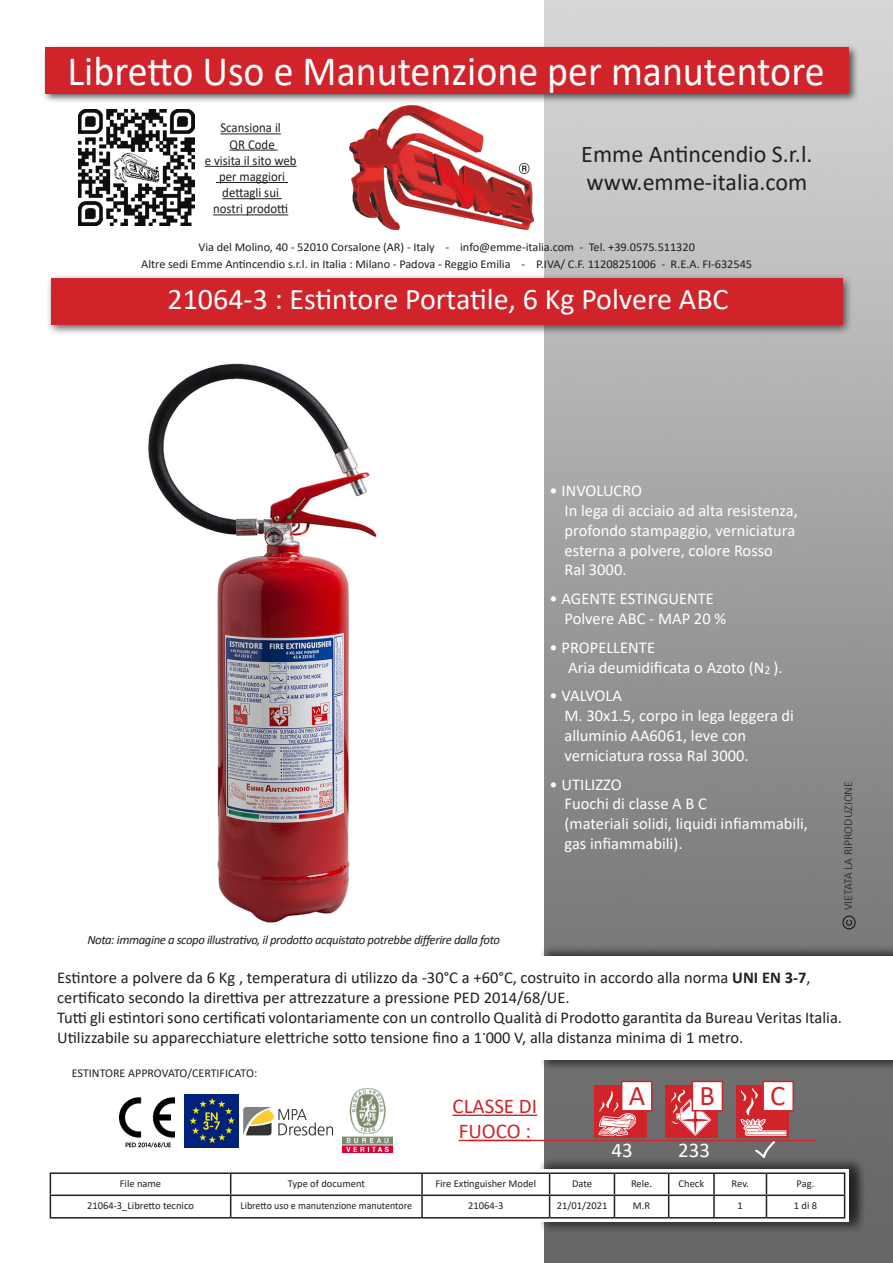
<style>
.page{position:relative;width:893px;height:1263px;background:#fff}
.page>*{position:absolute;margin:0;border:0;box-sizing:border-box;transform-origin:0 0}
.t1{font:42px "Calibri";color:#fff;scale:.95 1}
.t2{font:30px "Calibri";color:#fff}
.codice_tabella{font:28.5px "Calibri";color:#d1232a}
.t3{font:24px/28.8px "Calibri";color:#231f20}
.codice_tabella-2{font:21px "Calibri";color:#d1232a}
.codice_tabella-3{font:21px "Calibri";color:#fff}
.codice_tabella-4{font:16.5px/19.8px "Calibri";color:#231f20}
.codice_tabella-5{font:16.5px "Calibri";color:#fff}
.t4{font:13.5px/16.2px "Calibri";color:#231f20;text-align:center;scale:.95 1}
.codice_tabella-6{font:italic 12.75px "Calibri";letter-spacing:-.03em;color:#231f20}
.codice_tabella-7{font:12px/16.5px "Calibri";letter-spacing:-.005em;color:#231f20;text-align:center}
.t5{font:300 12px "Calibri";color:#231f20}
.t6{font:10.5px "Calibri";color:#231f20}
.t7{font:10.5px "Calibri";color:#231f20;scale:.95 1}
.s1{font-weight:700}
</style>
<div class="page">
<img style="left:544px;top:0;width:349px;height:1263px">
<img style="left:350px;top:106px;width:183px;height:124px">
<img style="left:841px;top:914px;width:15px;height:16px">
<div style="left:539px;top:953px;width:354px;height:119px;background:#231f20;opacity:.75"></div>
<div style="left:539px;top:944px;width:354px;height:120px;background:#231f20;opacity:.75"></div>
<div style="left:539px;top:956px;width:354px;height:104px;background:#fff"></div>
<div style="left:46px;top:274px;width:808px;height:62px;background:#231f20;opacity:.75"></div>
<div style="left:51px;top:279px;width:791px;height:46px;background:#d1232a"></div>
<div style="left:42px;top:44px;width:817px;height:60px;background:#231f20;opacity:.75"></div>
<div style="left:46px;top:48px;width:803px;height:46px;background:#d1232a"></div>
<div style="left:538px;top:1165px;width:327px;height:69px;background:#231f20;opacity:.75"></div>
<div style="left:538px;top:1157px;width:327px;height:69px;background:#231f20;opacity:.75"></div>
<div style="left:538px;top:1169px;width:311px;height:53px;background:#fff"></div>
<hr style="left:50px;top:1172px;width:181px;height:2px;background:#231f20">
<hr style="left:231px;top:1172px;width:191px;height:2px;background:#231f20">
<hr style="left:422px;top:1172px;width:128px;height:2px;background:#231f20">
<hr style="left:421px;top:1174px;width:2px;height:20px;background:#231f20">
<hr style="left:550px;top:1172px;width:64px;height:2px;background:#231f20">
<hr style="left:614px;top:1172px;width:55px;height:2px;background:#231f20">
<hr style="left:669px;top:1172px;width:45px;height:2px;background:#231f20">
<hr style="left:714px;top:1172px;width:52px;height:2px;background:#231f20">
<hr style="left:713px;top:1174px;width:2px;height:20px;background:#231f20">
<hr style="left:766px;top:1172px;width:79px;height:2px;background:#231f20">
<hr style="left:50px;top:1194px;width:181px;height:2px;background:#231f20">
<svg style="left:50px;top:1174px;width:1px;height:43px"></svg>
<hr style="left:231px;top:1194px;width:191px;height:2px;background:#231f20">
<svg style="left:230px;top:1174px;width:1px;height:43px"></svg>
<hr style="left:422px;top:1194px;width:128px;height:2px;background:#231f20">
<hr style="left:421px;top:1196px;width:2px;height:21px;background:#231f20">
<hr style="left:550px;top:1194px;width:64px;height:2px;background:#231f20">
<svg style="left:549px;top:1174px;width:1px;height:43px"></svg>
<hr style="left:614px;top:1194px;width:55px;height:2px;background:#231f20">
<svg style="left:614px;top:1174px;width:1px;height:43px"></svg>
<hr style="left:669px;top:1194px;width:45px;height:2px;background:#231f20">
<svg style="left:668px;top:1174px;width:1px;height:43px"></svg>
<hr style="left:714px;top:1194px;width:52px;height:2px;background:#231f20">
<hr style="left:713px;top:1196px;width:2px;height:21px;background:#231f20">
<hr style="left:766px;top:1194px;width:79px;height:2px;background:#231f20">
<svg style="left:766px;top:1174px;width:1px;height:43px"></svg>
<svg style="left:844px;top:1174px;width:1px;height:43px"></svg>
<hr style="left:50px;top:1217px;width:181px;height:1px;background:#231f20">
<hr style="left:231px;top:1217px;width:191px;height:1px;background:#231f20">
<hr style="left:422px;top:1217px;width:128px;height:1px;background:#231f20">
<hr style="left:550px;top:1217px;width:64px;height:1px;background:#231f20">
<hr style="left:614px;top:1217px;width:55px;height:1px;background:#231f20">
<hr style="left:669px;top:1217px;width:45px;height:1px;background:#231f20">
<hr style="left:714px;top:1217px;width:52px;height:1px;background:#231f20">
<hr style="left:766px;top:1217px;width:79px;height:1px;background:#231f20">
<hr style="left:220px;top:133px;width:61px;height:1px;background:#231f20">
<hr style="left:229px;top:150px;width:49px;height:1px;background:#231f20">
<hr style="left:205px;top:166px;width:92px;height:1px;background:#231f20">
<hr style="left:216px;top:182px;width:72px;height:1px;background:#231f20">
<hr style="left:222px;top:198px;width:60px;height:1px;background:#231f20">
<hr style="left:213px;top:214px;width:75px;height:1px;background:#231f20">
<img style="left:79px;top:110px;width:115px;height:115px">
<hr style="left:452px;top:1114px;width:85px;height:2px;background:#d1232a">
<hr style="left:459px;top:1140px;width:72px;height:1px;background:#d1232a">
<hr style="left:469px;top:1140px;width:346px;height:1px;background:#d1232a">
<img style="left:755px;top:1142px;width:19px;height:15px">
<div style="left:595px;top:1085px;width:52px;height:53px;background:#d1232a"></div>
<svg style="left:598px;top:1090px;width:38px;height:46px"></svg>
<div style="left:666px;top:1085px;width:52px;height:53px;background:#d1232a"></div>
<svg style="left:671px;top:1089px;width:40px;height:47px"></svg>
<div style="left:736px;top:1085px;width:53px;height:53px;background:#d1232a"></div>
<svg style="left:740px;top:1088px;width:46px;height:48px"></svg>
<div style="left:692px;top:1081px;width:31px;height:30px;background:#fff;border:2px solid #d1232a"></div>
<div style="left:762px;top:1081px;width:32px;height:30px;background:#fff;border:2px solid #d1232a"></div>
<div style="left:621px;top:1081px;width:31px;height:30px;background:#fff;border:2px solid #d1232a"></div>
<img style="left:148px;top:363px;width:229px;height:560px">
<img style="left:120px;top:1097px;width:55px;height:51px">
<img style="left:184px;top:1094px;width:54px;height:54px">
<img style="left:244px;top:1107px;width:88px;height:28px">
<img style="left:342px;top:1088px;width:51px;height:64px">
<h1 class="t1" style="left:68px;top:42px;width:798px">Libretto Uso e Manutenzione per manutentore</h1>
<p class="t4" style="left:205px;top:119px;width:98px">Scansiona il<br>QR Code<br>e visita il sito web per maggiori dettagli sui<br>nostri prodotti</p>
<p class="codice_tabella-7" style="left:141px;top:239px;width:612px">Via del Molino, 40 - 52010 Corsalone (AR) - Italy - info@emme-italia.com - Tel. +39.0575.511320<br>Altre sedi Emme Antincendio s.r.l. in Italia : Milano - Padova - Reggio Emilia - P.IVA/ C.F. 11208251006 - R.E.A. FI-632545</p>
<h3 class="t3" style="left:581px;top:139px;width:233px">Emme Antincendio S.r.l. www.emme-italia.com</h3>
<h2 class="t2" style="left:168px;top:279px;width:563px">21064-3 : Estintore Portatile, 6 Kg Polvere ABC</h2>
<p class="codice_tabella-5" style="left:550px;top:479px;width:94px">• INVOLUCRO</p>
<p class="codice_tabella-5" style="left:564px;top:499px;width:235px">In lega di acciaio ad alta resistenza,</p>
<p class="codice_tabella-5" style="left:564px;top:519px;width:232px">profondo stampaggio, verniciatura</p>
<p class="codice_tabella-5" style="left:564px;top:539px;width:210px">esterna a polvere, colore Rosso</p>
<p class="codice_tabella-5" style="left:564px;top:558px;width:63px">Ral 3000.</p>
<p class="codice_tabella-5" style="left:550px;top:587px;width:166px">• AGENTE ESTINGUENTE</p>
<p class="codice_tabella-5" style="left:564px;top:607px;width:163px">Polvere ABC - MAP 20 %</p>
<p class="codice_tabella-5" style="left:550px;top:636px;width:107px">• PROPELLENTE</p>
<p class="codice_tabella-5" style="left:568px;top:656px;width:216px">Aria deumidificata o Azoto (N<sub>2</sub> ).</p>
<p class="codice_tabella-5" style="left:550px;top:684px;width:74px">• VALVOLA</p>
<p class="codice_tabella-5" style="left:564px;top:704px;width:231px">M. 30x1.5, corpo in lega leggera di</p>
<p class="codice_tabella-5" style="left:564px;top:724px;width:183px">alluminio AA6061, leve con</p>
<p class="codice_tabella-5" style="left:564px;top:744px;width:186px">verniciatura rossa Ral 3000.</p>
<p class="codice_tabella-5" style="left:550px;top:773px;width:74px">• UTILIZZO</p>
<p class="codice_tabella-5" style="left:564px;top:792px;width:144px">Fuochi di classe A B C</p>
<p class="codice_tabella-5" style="left:564px;top:812px;width:245px">(materiali solidi, liquidi infiammabili,</p>
<p class="codice_tabella-5" style="left:564px;top:832px;width:119px">gas infiammabili).</p>
<p class="t5" style="left:841px;top:910px;width:131px;rotate:-90deg">VIETATA LA RIPRODUZIONE</p>
<p class="codice_tabella-6" style="left:87px;top:931px;width:414px">Nota: immagine a scopo illustrativo, il prodotto acquistato potrebbe differire dalla foto</p>
<p class="codice_tabella-4" style="left:57px;top:968px;width:755px">Estintore a polvere da 6 Kg , temperatura di utilizzo da -30°C a +60°C, costruito in accordo alla norma <span class="s1">UNI EN 3-7</span>,</p>
<p class="codice_tabella-4" style="left:57px;top:987px;width:514px">certificato secondo la direttiva per attrezzature a pressione PED 2014/68/UE.</p>
<p class="codice_tabella-4" style="left:57px;top:1007px;width:786px">Tutti gli estintori sono certificati volontariamente con un controllo Qualità di Prodotto garantita da Bureau Veritas Italia.<br>Utilizzabile su apparecchiature elettriche sotto tensione fino a 1 000 V, alla distanza minima di 1 metro.</p>
<p class="codice_tabella-4" style="left:482px;top:1019px;width:6px">.</p>
<p class="codice_tabella-7" style="left:72px;top:1065px;width:187px">ESTINTORE APPROVATO/CERTIFICATO:</p>
<p class="codice_tabella-2" style="left:452px;top:1091px;width:86px">CLASSE DI</p>
<p class="codice_tabella-2" style="left:459px;top:1116px;width:74px">FUOCO :</p>
<p class="codice_tabella" style="left:629px;top:1076px;width:18px">A</p>
<p class="codice_tabella" style="left:699px;top:1076px;width:17px">B</p>
<p class="codice_tabella" style="left:770px;top:1076px;width:17px">C</p>
<p class="codice_tabella-3" style="left:611px;top:1135px;width:23px">43</p>
<p class="codice_tabella-3" style="left:678px;top:1135px;width:33px">233</p>
<p class="t6" style="left:120px;top:1176px;width:43px">File name</p>
<p class="t6" style="left:288px;top:1176px;width:79px">Type of document</p>
<p class="t6" style="left:435px;top:1176px;width:102px">Fire Extinguisher Model</p>
<p class="t6" style="left:572px;top:1176px;width:22px">Date</p>
<p class="t6" style="left:631px;top:1176px;width:23px">Rele.</p>
<p class="t6" style="left:679px;top:1176px;width:27px">Check</p>
<p class="t6" style="left:732px;top:1176px;width:19px">Rev.</p>
<p class="t6" style="left:797px;top:1176px;width:19px">Pag.</p>
<p class="t6" style="left:87px;top:1198px;width:108px">21064-3_Libretto tecnico</p>
<p class="t7" style="left:241px;top:1198px;width:182px">Libretto uso e manutenzione manutentore</p>
<p class="t6" style="left:468px;top:1198px;width:37px">21064-3</p>
<p class="t6" style="left:557px;top:1198px;width:52px">21/01/2021</p>
<p class="t6" style="left:633px;top:1198px;width:19px">M.R</p>
<p class="t6" style="left:738px;top:1198px;width:7px">1</p>
<p class="t6" style="left:794px;top:1198px;width:25px">1 di 8</p>
</div>
